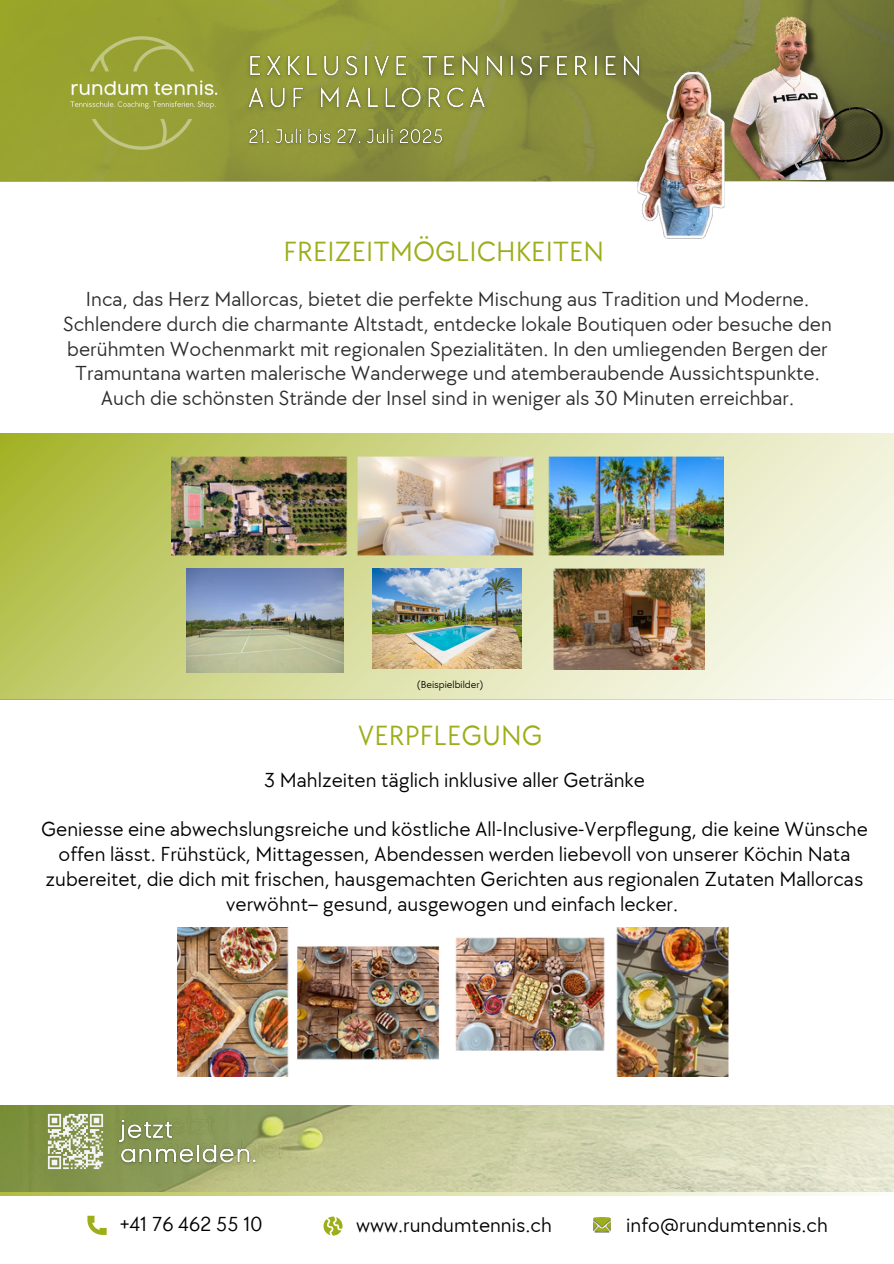
<style>
.page{position:relative;width:894px;height:1264px;background:#fff}
.page>*{position:absolute;margin:0;border:0;box-sizing:border-box;transform-origin:0 0}
.t1{font:28.65px "TT Chocolates";color:#9dae1a}
.t2{font:21px/24.8px "TT Chocolates";color:#000;text-align:center}
.t3{font:21px/24.8px "TT Chocolates";color:#2e2c2b;text-align:center}
.t4{font:10.5px "TT Chocolates";color:#000}
</style>
<div class="page">
<svg style="left:0;top:0;width:893px;height:181px;background:#8f9737"></svg>
<img style="left:68px;top:33px;width:152px;height:117px">
<img style="left:718px;top:0;width:175px;height:180px">
<img style="left:243px;top:123px;width:206px;height:29px">
<img style="left:239px;top:47px;width:408px;height:71px">
<img style="left:593px;top:1217px;width:18px;height:16px">
<svg style="left:323px;top:1216px;width:19px;height:19px"></svg>
<svg style="left:87px;top:1215px;width:20px;height:19px"></svg>
<svg style="left:0;top:1191px;width:893px;height:4px;background:#d5daa5"></svg>
<img style="left:0;top:1105px;width:893px;height:86px">
<img style="left:44px;top:1110px;width:63px;height:62px">
<img style="left:592px;top:67px;width:177px;height:172px">
<svg style="left:0;top:433px;width:893px;height:266px;background:#d6dc9e"></svg>
<img style="left:171px;top:457px;width:552px;height:99px">
<img style="left:177px;top:927px;width:551px;height:149px">
<img style="left:186px;top:569px;width:157px;height:103px">
<img style="left:372px;top:569px;width:149px;height:99px">
<img style="left:553px;top:569px;width:151px;height:100px">
<img style="left:113px;top:1114px;width:148px;height:55px">
<p class="t1" style="left:283px;top:236px;width:322px">FREIZEITMÖGLICHKEITEN</p>
<h1 class="t3" style="left:63px;top:287px;width:770px">Inca, das Herz Mallorcas, bietet die perfekte Mischung aus Tradition und Moderne.<br>Schlendere durch die charmante Altstadt, entdecke lokale Boutiquen oder besuche den berühmten Wochenmarkt mit regionalen Spezialitäten. In den umliegenden Bergen der Tramuntana warten malerische Wanderwege und atemberaubende Aussichtspunkte.<br>Auch die schönsten Strände der Insel sind in weniger als 30 Minuten erreichbar.</h1>
<p class="t4" style="left:417px;top:678px;width:68px">(Beispielbilder)</p>
<p class="t1" style="left:357px;top:719px;width:186px">VERPFLEGUNG</p>
<h3 class="t2" style="left:264px;top:768px;width:382px">3 Mahlzeiten täglich inklusive aller Getränke</h3>
<p class="t2" style="left:41px;top:817px;width:828px">Geniesse eine abwechslungsreiche und köstliche All-Inclusive-Verpflegung, die keine Wünsche offen lässt. Frühstück, Mittagessen, Abendessen werden liebevoll von unserer Köchin Nata zubereitet, die dich mit frischen, hausgemachten Gerichten aus regionalen Zutaten Mallorcas verwöhnt– gesund, ausgewogen und einfach lecker.</p>
<p class="t2" style="left:120px;top:1212px;width:144px">+41 76 462 55 10</p>
<p class="t2" style="left:356px;top:1213px;width:197px">www.rundumtennis.ch</p>
<p class="t2" style="left:626px;top:1213px;width:203px">info@rundumtennis.ch</p>
</div>
